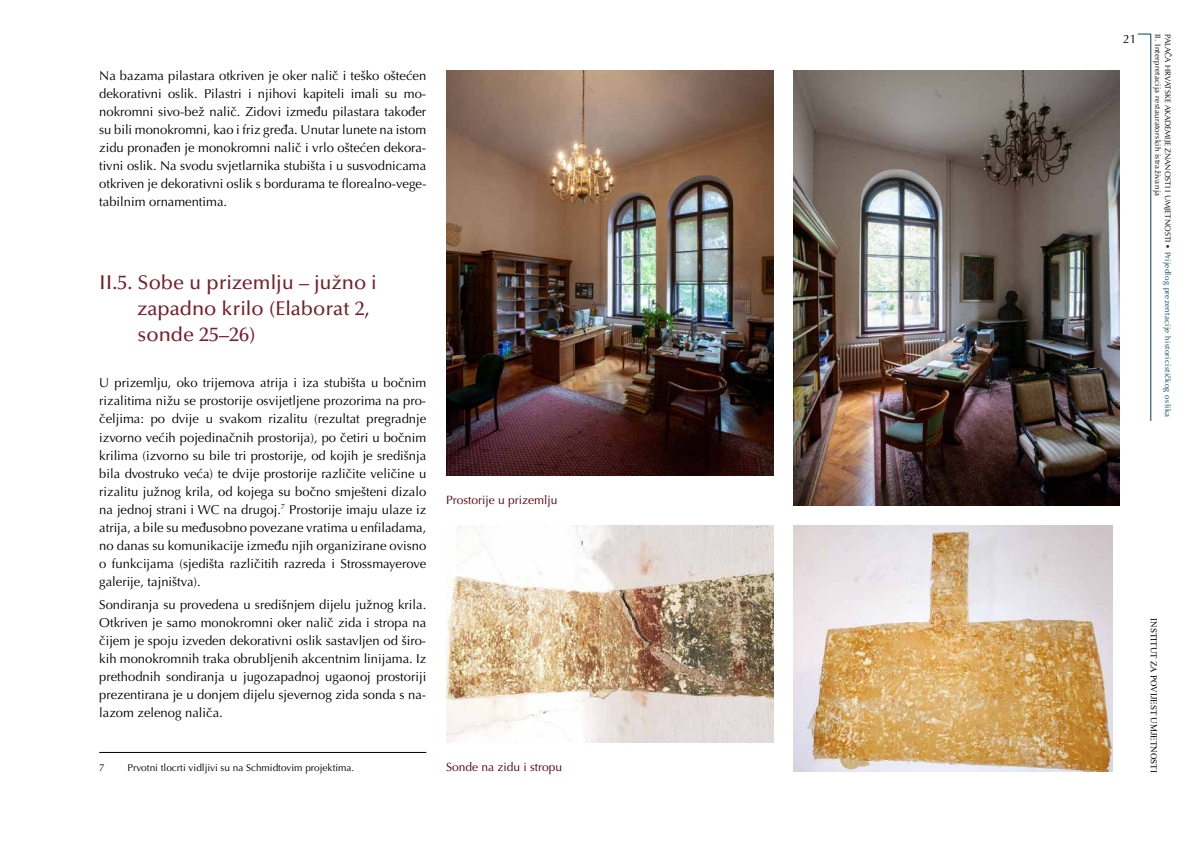
<style>
.page{position:relative;width:1191px;height:842px;background:#fff}
.page>*{position:absolute;margin:0;border:0;box-sizing:border-box;transform-origin:0 0}
.t1{font:500 20px/26px "Optima LT Pro";color:#74222d}
.t2{font:13px/18px "Optima LT Pro";color:#000;text-align:justify}
.t3{font:12px "Optima LT Pro";color:#540007}
.t4{font:12px "Optima LT Pro";color:#000}
.t5{font:10px "Optima LT Pro";color:#000}
.t6{font:9px "Times New Roman";color:#000}
.t7{font:8px/9.8px "Optima LT Pro";letter-spacing:.04em;color:#000}
.s1{color:#540007}
.s2{color:#003f57}
</style>
<div class="page">
<hr style="left:1150px;top:34px;width:1px;height:387px;background:#003f57">
<svg style="left:1137px;top:34px;width:13px;height:1px"></svg>
<hr style="left:99px;top:752px;width:327px;height:1px;background:#000">
<img style="left:446px;top:71px;width:327px;height:404px">
<img style="left:793px;top:71px;width:326px;height:435px">
<img style="left:793px;top:525px;width:319px;height:246px">
<img style="left:446px;top:525px;width:327px;height:217px">
<p class="t2" style="left:99px;top:67px;width:328px">Na bazama pilastara otkriven je oker nalič i teško oštećen dekorativni oslik. Pilastri i njihovi kapiteli imali su mo&shy;nokromni sivo-bež nalič. Zidovi između pilastara također su bili monokromni, kao i friz gređa. Unutar lunete na istom zidu pronađen je monokromni nalič i vrlo oštećen dekora&shy;tivni oslik. Na svodu svjetlarnika stubišta i u susvodnicama otkriven je dekorativni oslik s bordurama te florealno-vege&shy;tabilnim ornamentima.</p>
<h1 class="t1" style="left:138px;top:269px;width:241px;text-indent:-38px">II.5. Sobe u prizemlju – južno i zapadno krilo (Elaborat 2, sonde 25–26)</h1>
<p class="t2" style="left:99px;top:374px;width:328px">U prizemlju, oko trijemova atrija i iza stubišta u bočnim rizalitima nižu se prostorije osvijetljene prozorima na pro&shy;čeljima: po dvije u svakom rizalitu (rezultat pregradnje izvorno većih pojedinačnih prostorija), po četiri u bočnim krilima (izvorno su bile tri prostorije, od kojih je središnja bila dvostruko veća) te dvije prostorije različite veličine u rizalitu južnog krila, od kojega su bočno smješteni dizalo na jednoj strani i WC na drugoj.<sup>7</sup> Prostorije imaju ulaze iz atrija, a bile su međusobno povezane vratima u enfiladama, no danas su komunikacije između njih organizirane ovisno o funkcijama (sjedišta različitih razreda i Strossmayerove galerije, tajništva).</p>
<p class="t2" style="left:99px;top:596px;width:328px">Sondiranja su provedena u središnjem dijelu južnog krila.<br>Otkriven je samo monokromni oker nalič zida i stropa na čijem je spoju izveden dekorativni oslik sastavljen od širo&shy;kih monokromnih traka obrubljenih akcentnim linijama. Iz prethodnih sondiranja u jugozapadnoj ugaonoj prostoriji prezentirana je u donjem dijelu sjevernog zida sonda s na&shy;lazom zelenog naliča.</p>
<p class="t3" style="left:446px;top:492px;width:113px">Prostorije u prizemlju</p>
<p class="t5" style="left:99px;top:761px;width:7px">7</p>
<p class="t5" style="left:128px;top:761px;width:228px">Prvotni tlocrti vidljivi su na Schmidtovim projektima.</p>
<p class="t3" style="left:446px;top:759px;width:118px">Sonde na zidu i stropu</p>
<p class="t4" style="left:1123px;top:31px;width:15px">21</p>
<p class="t7" style="left:1172px;top:34px;width:385px;rotate:90deg">PALAČA HRVATSKE AKADEMIJE ZNANOSTI I UMJETNOSTI <span class="s1">•</span> <span class="s2">Prijedlog prezentacije historicističkog oslika<br></span>II. Interpretacija restauratorskih istraživanja</p>
<p class="t6" style="left:1160px;top:618px;width:156px;rotate:90deg">INSTITUT ZA POVIJEST UMJETNOSTI</p>
</div>
